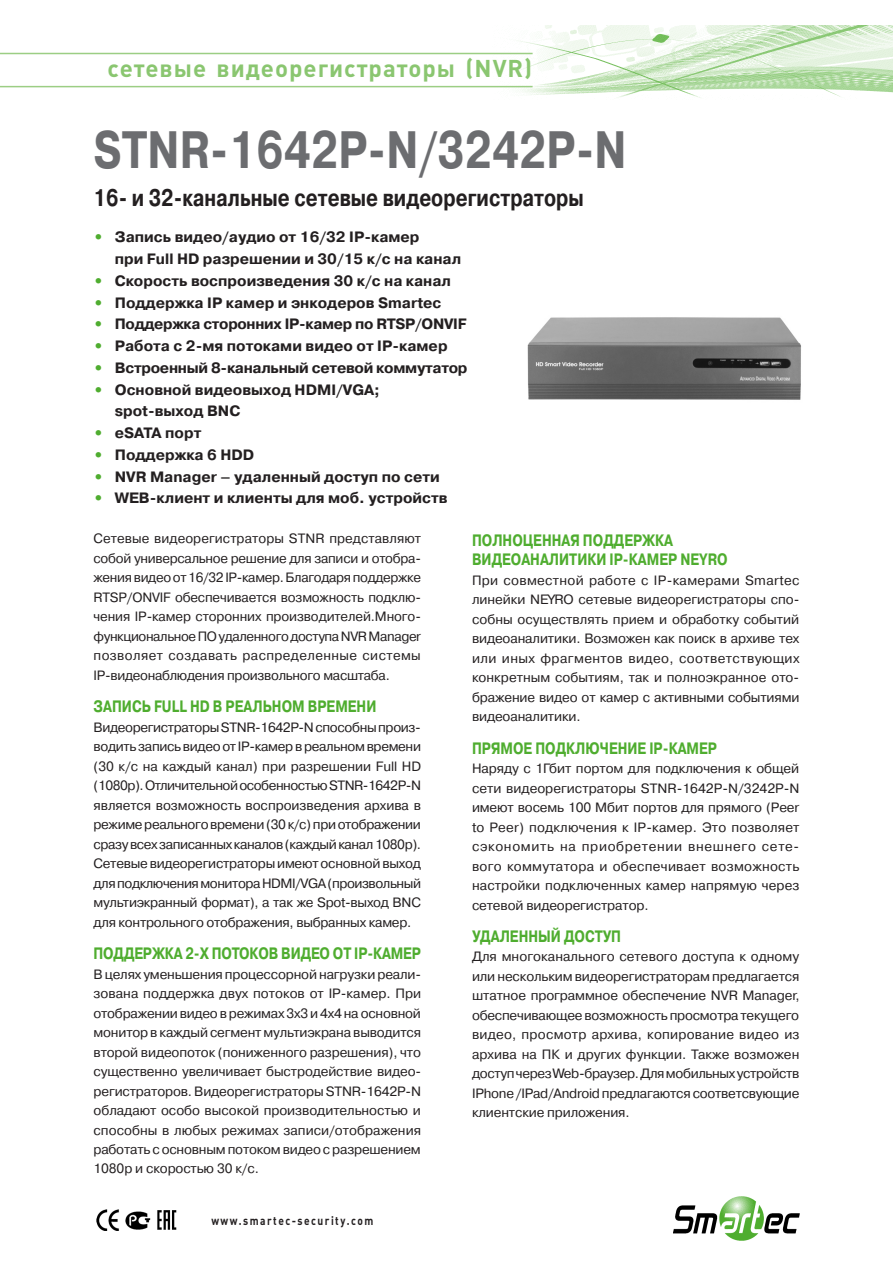
<style>
.page{position:relative;width:893px;height:1263px;background:#fff}
.page>*{position:absolute;margin:0;border:0;box-sizing:border-box;transform-origin:0 0}
.t1{font:700 52.5px "Pragmatica C";color:#6c6d70;scale:.8 1}
.t2{font:700 24px "Pragmatica C";color:#231f20;scale:.8 1}
.t3{font:700 24px "Plumb";letter-spacing:.04em;color:#8ac670}
.t4{font:700 16.5px "Pragmatica C";color:#4fad2f;scale:.8 1}
.t5{font:700 15px/21.8px "Pragmatica C";color:#231f20}
.t6{font:700 15px "Pragmatica C";letter-spacing:-.02em;color:#231f20}
.t7{font:13.5px/19.5px "Pragmatica C";letter-spacing:-.01em;color:#231f20;text-align:justify}
.t8{font:700 12px "Plumb";letter-spacing:.145em;color:#231f20;scale:.85 1}
.s1{color:#4fad2f}
</style>
<div class="page">
<img style="left:492px;top:26px;width:401px;height:72px">
<img style="left:674px;top:1196px;width:125px;height:45px">
<img style="left:719px;top:1197px;width:45px;height:43px">
<img style="left:96px;top:1209px;width:81px;height:22px">
<hr style="left:0;top:53px;width:533px;height:1px;background:#9cce84">
<hr style="left:0;top:86px;width:533px;height:1px;background:#9cce84">
<img style="left:527px;top:317px;width:274px;height:83px">
<h2 class="t3" style="left:107px;top:55px;width:426px">сетевые видеорегистраторы (NVR)</h2>
<h1 class="t1" style="left:94px;top:121px;width:668px">STNR-1642P-N/3242Р-N</h1>
<h2 class="t2" style="left:94px;top:185px;width:614px">16- и 32-канальные сетевые видеорегистраторы</h2>
<p class="t5" style="left:115px;top:226px;width:348px;text-indent:-21px"><span class="s1">•</span> Запись видео/аудио от 16/32 IP-камер<br>при Full HD разрешении и 30/15 к/с на канал</p>
<p class="t5" style="left:94px;top:270px;width:359px"><span class="s1">•</span> Скорость воспроизведения 30 к/с на канал</p>
<p class="t5" style="left:94px;top:292px;width:349px"><span class="s1">•</span> Поддержка IP камер и энкодеров Smartec</p>
<p class="t6" style="left:94px;top:316px;width:374px"><span class="s1">•</span> Поддержка сторонних IP-камер по RTSP/ONVIF</p>
<p class="t5" style="left:94px;top:335px;width:356px"><span class="s1">•</span> Работа с 2-мя потоками видео от IP-камер</p>
<p class="t6" style="left:94px;top:359px;width:375px"><span class="s1">•</span> Встроенный 8-канальный сетевой коммутатор</p>
<p class="t5" style="left:115px;top:379px;width:267px;text-indent:-21px"><span class="s1">•</span> Основной видеовыход HDMI/VGA; spot-выход BNC</p>
<p class="t5" style="left:94px;top:422px;width:109px"><span class="s1">•</span> еSATA порт</p>
<p class="t5" style="left:94px;top:444px;width:162px"><span class="s1">•</span> Поддержка 6 HDD</p>
<p class="t5" style="left:94px;top:466px;width:348px"><span class="s1">•</span> NVR Manager – удаленный доступ по сети</p>
<p class="t5" style="left:94px;top:487px;width:356px"><span class="s1">•</span> WEB-клиент и клиенты для моб. устройств</p>
<p class="t7" style="left:94px;top:529px;width:329px">Сетевые видеорегистраторы STNR представляют собой универсальное решение для записи и отобра&shy;жения видео от 16/32 IP-камер. Благодаря поддержке RTSP/ONVIF обеспечивается возможность подклю&shy;чения IP-камер сторонних производителей.Много&shy;функциональное ПО удаленного доступа NVR Manager позволяет создавать распределенные системы IP-видеонаблюдения произвольного масштаба.</p>
<p class="t4" style="left:94px;top:697px;width:95px">Зап исьFull</p>
<p class="t4" style="left:190px;top:697px;width:51px">HD в реа</p>
<p class="t4" style="left:252px;top:697px;width:36px">льном</p>
<p class="t4" style="left:308px;top:697px;width:25px">времен</p>
<p class="t4" style="left:366px;top:697px;width:14px">и</p>
<p class="t7" style="left:94px;top:717px;width:329px">Видеорегистраторы STNR-1642P-N способны произ&shy;водить запись видео от IP-камер в реальном времени (30 к/с на каждый канал) при разрешении Full HD (1080p). Отличительной особенностью STNR-1642P-N является возможность воспроизведения архива в режиме реального времени (30 к/с) при отображении сразу всех записанных каналов (каждый канал 1080p).<br>Сетевые видеорегистраторы имеют основной выход для подключения монитора HDMI/VGA (произвольный мультиэкранный формат), а так же Spot-выход BNC для контрольного отображения, выбранных камер.</p>
<p class="t4" style="left:94px;top:944px;width:26px">Поддер</p>
<p class="t4" style="left:152px;top:944px;width:83px">жка 2-х потоко</p>
<p class="t4" style="left:269px;top:944px;width:50px">в видеоот</p>
<p class="t4" style="left:354px;top:944px;width:37px">IP-камер</p>
<p class="t7" style="left:94px;top:964px;width:329px;text-align:left">В целях уменьшения процессорной нагрузки реали&shy;зована поддержка двух потоков от IP-камер. При отображении видео в режимах 3х3 и 4х4 на основной монитор в каждый сегмент мультиэкрана выводится второй видеопоток (пониженного разрешения), что существенно увеличивает быстродействие видео&shy;регистраторов. Видеорегистраторы STNR-1642P-N обладают особо высокой производительностью и способны в любых режимах записи/отображения работать с основным потоком видео с разрешением 1080р и скоростью 30 к/с.</p>
<p class="t4" style="left:472px;top:531px;width:89px">Полноценна</p>
<p class="t4" style="left:570px;top:531px;width:24px">я поддер</p>
<p class="t4" style="left:642px;top:531px;width:25px">жка</p>
<p class="t4" style="left:472px;top:550px;width:38px">видеоана</p>
<p class="t4" style="left:549px;top:550px;width:111px">литики IP-камер</p>
<p class="t4" style="left:680px;top:550px;width:61px">NEYRO</p>
<p class="t7" style="left:472px;top:570px;width:329px">При совместной работе с IP-камерами Smartec линейки NEYRO сетевые видеорегистраторы спо&shy;собны осуществлять прием и обработку событий видеоаналитики. Возможен как поиск в архиве тех или иных фрагментов видео, соответствующих конкретным событиям, так и полноэкранное ото&shy;бражение видео от камер с активными событиями видеоаналитики.</p>
<p class="t4" style="left:472px;top:739px;width:49px">Прямоеподк</p>
<p class="t4" style="left:575px;top:739px;width:130px">лючение IP-камер</p>
<p class="t7" style="left:472px;top:759px;width:329px">Наряду с 1Гбит портом для подключения к общей сети видеорегистраторы STNR-1642P-N/3242Р-N имеют восемь 100 Мбит портов для прямого (Peer to Peer) подключения к IP-камер. Это позволяет сэкономить на приобретении внешнего сете&shy;вого коммутатора и обеспечивает возможность настройки подключенных камер напрямую через сетевой видеорегистратор.</p>
<p class="t4" style="left:472px;top:927px;width:123px">Удаленный доступ</p>
<p class="t7" style="left:472px;top:947px;width:329px">Для многоканального сетевого доступа к одному или нескольким видеорегистраторам предлагается штатное программное обеспечение NVR Manager, обеспечивающее возможность просмотра текущего видео, просмотр архива, копирование видео из архива на ПК и других функции. Также возможен доступ через Web-браузер. Для мобильных устройств IPhone /IPad/Android предлагаются соответсвующие клиентские приложения.</p>
<p class="t8" style="left:211px;top:1214px;width:192px">www.smartec-security.com</p>
</div>
